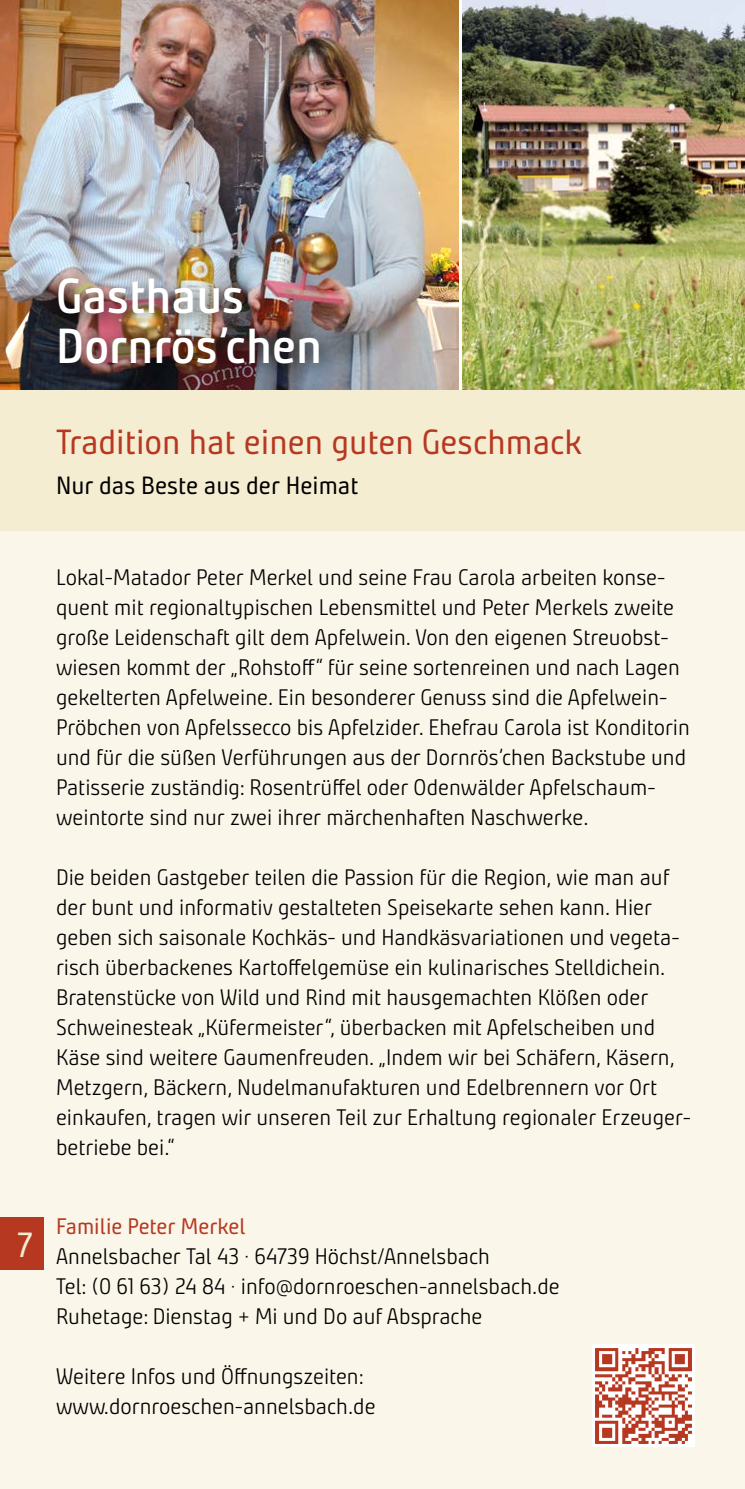
<style>
.page{position:relative;width:745px;height:1489px;background:#fff}
.page>*{position:absolute;margin:0;border:0;box-sizing:border-box;transform-origin:0 0}
.t1{font:700 49.25px/49.2px "Bunday Clean Se";color:#fff}
.t2{font:35px "Bunday Clean";color:#b73820}
.t3{font:35px "Bunday Clean";color:#f5edd2}
.t4{font:25px "Bunday Clean";color:#000}
.t5{font:22.5px/30px "Bunday Clean Se Ligh";color:#000}
.t6{font:22.5px "Bunday Clean";color:#b73820}
</style>
<div class="page">
<div style="left:0;top:390px;width:744px;height:141px;background:#f5edd2"></div>
<div style="left:0;top:531px;width:744px;height:957px;background:#faf6e9"></div>
<div style="left:0;top:1216px;width:44px;height:53px;background:#b73820"></div>
<img style="left:0;top:0;width:458px;height:390px">
<img style="left:462px;top:0;width:282px;height:390px">
<div style="left:50px;top:269px;width:288px;height:112px;background:#000;opacity:.55"></div>
<img style="left:592px;top:1344px;width:102px;height:101px">
<h1 class="t1" style="left:56px;top:271px;width:267px">Gasthaus<br>Dornrös’chen</h1>
<h2 class="t2" style="left:56px;top:420px;width:527px">Tradition hat einen guten Geschmack</h2>
<p class="t4" style="left:56px;top:470px;width:304px">Nur das Beste aus der Heimat</p>
<p class="t5" style="left:56px;top:562px;width:635px">Lokal-Matador Peter Merkel und seine Frau Carola arbeiten konse&shy;quent mit regionaltypischen Lebensmittel und Peter Merkels zweite große Leidenschaft gilt dem Apfelwein. Von den eigenen Streuobst&shy;wiesen kommt der „Rohstoff“ für seine sortenreinen und nach Lagen gekelterten Apfelweine. Ein besonderer Genuss sind die Apfelwein-Pröbchen von Apfelssecco bis Apfelzider. Ehefrau Carola ist Konditorin und für die süßen Verführungen aus der Dornrös’chen Backstube und Patisserie zuständig: Rosentrüffel oder Odenwälder Apfelschaum&shy;weintorte sind nur zwei ihrer märchenhaften Naschwerke.</p>
<p class="t5" style="left:56px;top:862px;width:636px">Die beiden Gastgeber teilen die Passion für die Region, wie man auf der bunt und informativ gestalteten Speisekarte sehen kann. Hier geben sich saisonale Kochkäs- und Handkäsvariationen und vegeta&shy;risch überbackenes Kartoffelgemüse ein kulinarisches Stelldichein.<br>Bratenstücke von Wild und Rind mit hausgemachten Klößen oder Schweinesteak „Küfermeister“, überbacken mit Apfelscheiben und Käse sind weitere Gaumenfreuden. „Indem wir bei Schäfern, Käsern, Metzgern, Bäckern, Nudelmanufakturen und Edelbrennern vor Ort einkaufen, tragen wir unseren Teil zur Erhaltung regionaler Erzeuger&shy;betriebe bei.“</p>
<h2 class="t3" style="left:17px;top:1222px;width:17px">7</h2>
<p class="t6" style="left:56px;top:1211px;width:191px">Familie Peter Merkel</p>
<p class="t5" style="left:56px;top:1240px;width:505px">Annelsbacher Tal 43 · 64739 Höchst/Annelsbach<br>Tel: (0 61 63) 24 84 · info@dornroeschen-annelsbach.de<br>Ruhetage: Dienstag + Mi und Do auf Absprache</p>
<p class="t5" style="left:56px;top:1360px;width:321px">Weitere Infos und Öffnungszeiten: www.dornroeschen-annelsbach.de</p>
</div>
